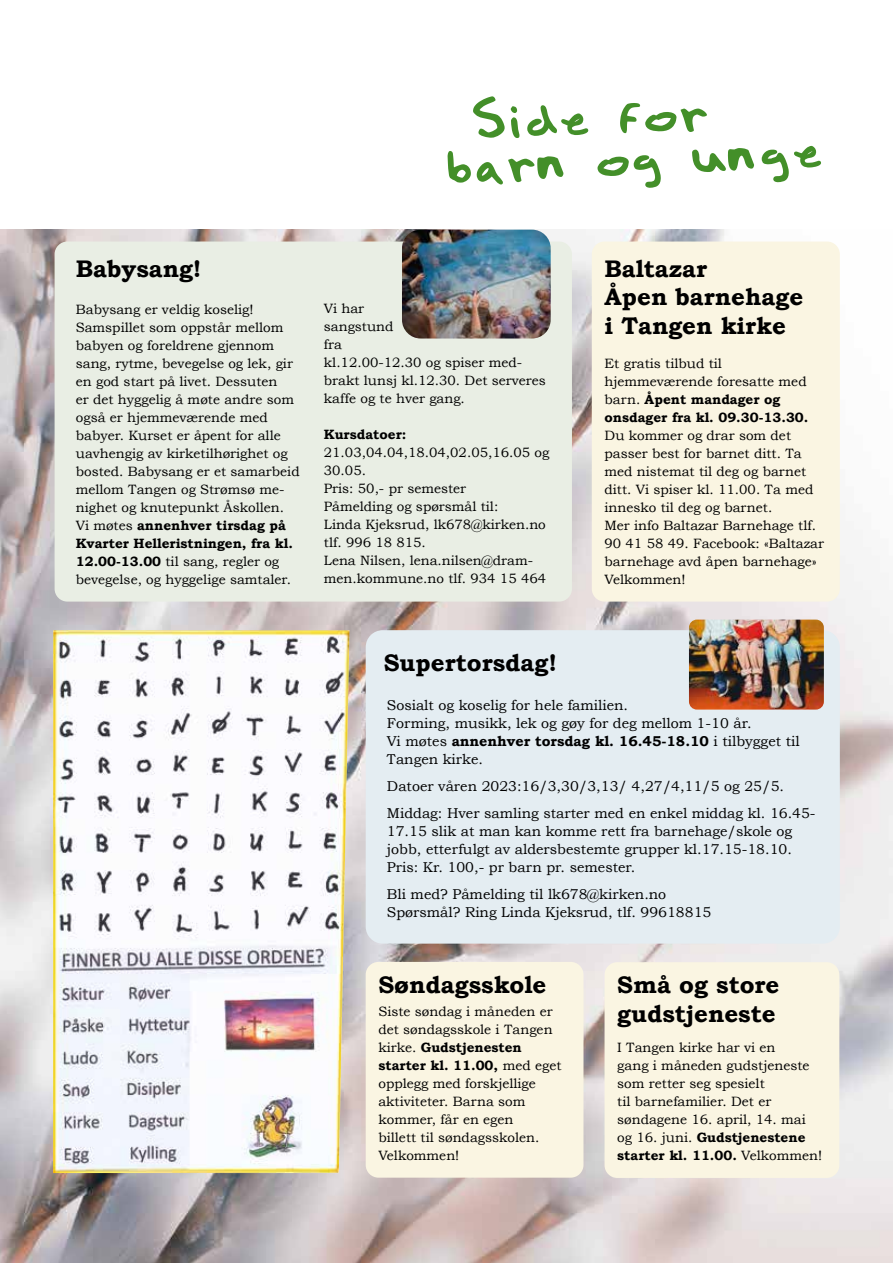
<style>
.page{position:relative;width:893px;height:1263px;background:#fff}
.page>*{position:absolute;margin:0;border:0;box-sizing:border-box;transform-origin:0 0}
.t1{font:54.45px/42.2px "Child's Play";color:#438f29}
.t2{font:700 24px/28.8px "Bookman Old Style";color:#000}
.t3{font:14.25px/18px "Bookman Old Style";color:#000}
.t4{font:13.5px/18px "Bookman Old Style";color:#000}
.t5{font:700 13.5px "Bookman Old Style";color:#000}
.s1{font-weight:700}
</style>
<div class="page">
<img style="left:0;top:230px;width:893px;height:1033px">
<div style="left:366px;top:962px;width:217px;height:216px;background:#faf5e2;border-radius:13px"></div>
<div style="left:604px;top:962px;width:235px;height:216px;background:#faf5e2;border-radius:13px"></div>
<img style="left:53px;top:630px;width:297px;height:543px">
<div style="left:55px;top:242px;width:517px;height:360px;background:#e9eee4;border-radius:13px"></div>
<div style="left:592px;top:242px;width:248px;height:360px;background:#faf5e2;border-radius:13px"></div>
<div style="left:366px;top:630px;width:474px;height:314px;background:#e4edf2;border-radius:17px"></div>
<img style="left:689px;top:620px;width:135px;height:90px">
<img style="left:402px;top:230px;width:149px;height:108px">
<h1 class="t1" style="left:445px;top:103px;width:380px;text-indent:27px;rotate:-2deg">Side for barn og unge</h1>
<h2 class="t2" style="left:76px;top:254px;width:127px">Babysang!</h2>
<p class="t4" style="left:76px;top:300px;width:225px">Babysang er veldig koselig!<br>Samspillet som oppstår mellom babyen og foreldrene gjennom sang, rytme, bevegelse og lek, gir en god start på livet. Dessuten<br>er det hyggelig å møte andre som også er hjemmeværende med babyer. Kurset er åpent for alle uavhengig av kirketilhørighet og bosted. Babysang er et samarbeid mellom Tangen og Strømsø me&shy;nighet og knutepunkt Åskollen.<br>Vi møtes <span class="s1">annenhver tirsdag på<br>Kvarter Helleristningen, fra kl.<br>12.00-13.00</span> til sang, regler og bevegelse, og hyggelige samtaler.</p>
<p class="t4" style="left:324px;top:300px;width:224px">Vi har<br>sangstund<br>fra<br>kl.12.00-12.30 og spiser med&shy;brakt lunsj kl.12.30. Det serveres kaffe og te hver gang.</p>
<p class="t5" style="left:324px;top:427px;width:84px">Kursdatoer:</p>
<p class="t4" style="left:324px;top:444px;width:227px">21.03,04.04,18.04,02.05,16.05 og<br>30.05.<br>Pris: 50,- pr semester<br>Påmelding og spørsmål til:<br>Linda Kjeksrud, lk678@kirken.no tlf. 996 18 815.<br>Lena Nilsen, lena.nilsen@dram&shy;men.kommune.no tlf. 934 15 464</p>
<h2 class="t2" style="left:384px;top:648px;width:175px">Supertorsdag!</h2>
<h2 class="t2" style="left:604px;top:254px;width:200px">Baltazar<br>Åpen barnehage i Tangen kirke</h2>
<p class="t4" style="left:604px;top:354px;width:205px">Et gratis tilbud til hjemmeværende foresatte med barn. <span class="s1">Åpent mandager og onsdager fra kl. 09.30-13.30.</span></p>
<p class="t4" style="left:604px;top:426px;width:221px">Du kommer og drar som det passer best for barnet ditt. Ta med nistemat til deg og barnet ditt. Vi spiser kl. 11.00. Ta med innesko til deg og barnet.<br>Mer info Baltazar Barnehage tlf.<br>90 41 58 49. Facebook: «Baltazar barnehage avd åpen barnehage»<br>Velkommen!</p>
<p class="t3" style="left:387px;top:696px;width:414px">Sosialt og koselig for hele familien.<br>Forming, musikk, lek og gøy for deg mellom 1-10 år.<br>Vi møtes <span class="s1">annenhver torsdag kl. 16.45-18.10</span> i tilbygget til Tangen kirke.</p>
<p class="t3" style="left:387px;top:772px;width:430px;line-height:27px">Datoer våren 2023:16/3,30/3,13/ 4,27/4,11/5 og 25/5.<br>Middag: Hver samling starter med en enkel middag kl. 16.45-</p>
<p class="t3" style="left:387px;top:822px;width:407px;text-align:justify">17.15 slik at man kan komme rett fra barnehage/skole og jobb, etterfulgt av aldersbestemte grupper kl.17.15-18.10.<br>Pris: Kr. 100,- pr barn pr. semester.</p>
<p class="t3" style="left:387px;top:885px;width:326px">Bli med? Påmelding til lk678@kirken.no<br>Spørsmål? Ring Linda Kjeksrud, tlf. 99618815</p>
<h2 class="t2" style="left:378px;top:970px;width:169px">Søndagsskole</h2>
<p class="t4" style="left:378px;top:1002px;width:185px">Siste søndag i måneden er det søndagsskole i Tangen kirke. <span class="s1">Gudstjenesten starter kl. 11.00,</span> med eget opplegg med forskjellige aktiviteter. Barna som kommer, får en egen<br>billett til søndagsskolen.<br>Velkommen!</p>
<h2 class="t2" style="left:617px;top:970px;width:164px">Små og store gudstjeneste</h2>
<p class="t4" style="left:617px;top:1038px;width:206px">I Tangen kirke har vi en<br>gang i måneden gudstjeneste som retter seg spesielt<br>til barnefamilier. Det er søndagene 16. april, 14. mai og 16. juni. <span class="s1">Gudstjenestene starter kl. 11.00.</span> Velkommen!</p>
</div>
